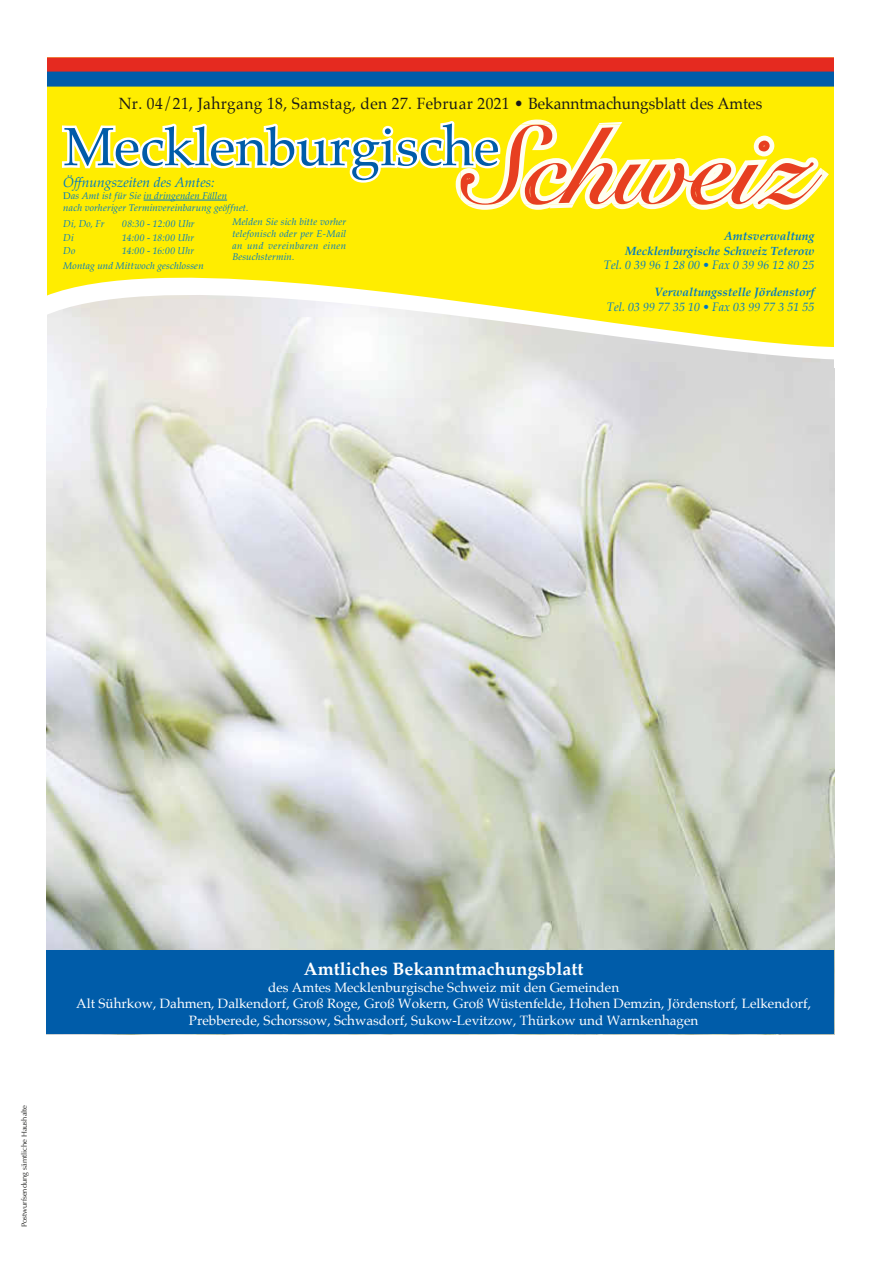
<style>
.page{position:relative;width:881px;height:1263px;background:#fff}
.page>*{position:absolute;margin:0;border:0;box-sizing:border-box;transform-origin:0 0}
.t1{font:700 108.9px "Snell Roundhand";color:#e73f20;scale:.96 1}
.t2{font:53.85px "Palatino";color:#005ca9}
.t3{font:700 18px "Palatino";color:#fff}
.t4{font:16.35px "Palatino";letter-spacing:.025em;color:#1a1a18;scale:.95 1}
.t5{font:italic 13.8px "Palatino LT";color:#007ac3}
.t6{font:13.5px/16.5px "Palatino";color:#fff;text-align:center}
.t7{font:italic 700 12px/14.4px "Palatino";color:#007ac3;text-align:right}
.t8{font:italic 12px "Palatino";color:#007ac3}
.t9{font:italic 9.75px/11.7px "Palatino LT";letter-spacing:.015em;color:#007ac3}
.t10{font:italic 9.75px "Palatino";letter-spacing:.025em;color:#007ac3}
.t11{font:7.5px "Optima LT";color:#1a1a18}
.s1{font-style:normal}
</style>
<div class="page">
<img style="left:47px;top:470px;width:786px;height:480px">
<div style="left:47px;top:950px;width:786px;height:84px;background:#005ca9"></div>
<svg style="left:46px;top:92px;width:789px;height:373px;fill:#ffed00"></svg>
<svg style="left:47px;top:66px;width:786px;height:26px"></svg>
<div style="left:0;top:45px;width:47px;height:363px;background:#fff"></div>
<div style="left:833px;top:45px;width:47px;height:323px;background:#fff"></div>
<svg style="left:59px;top:57px;width:769px;height:549px;background:#e6de8f"></svg>
<hr style="left:143px;top:200px;width:84px;height:1px;background:#007ac3">
<p class="t4" style="left:119px;top:90px;width:678px">Nr. 04/21, Jahrgang 18, Samstag, den 27. Februar 2021 • Bekanntmachungsblatt des Amtes</p>
<h2 class="t2" style="left:63px;top:102px;width:437px">Mecklenburgische</h2>
<h1 class="t1" style="left:466px;top:101px;width:359px">Schweiz</h1>
<p class="t5" style="left:63px;top:175px;width:153px">Öffnungszeiten des Amtes:</p>
<p class="t9" style="left:63px;top:190px;width:187px"><span class="s1">D</span>as Amt ist für Sie in dringenden Fällen<br>nach vorheriger Terminvereinbarung geöffnet.</p>
<p class="t10" style="left:63px;top:216px;width:43px">Di, Do, Fr</p>
<p class="t10" style="left:122px;top:216px;width:74px">08:30 - 12:00 Uhr</p>
<p class="t10" style="left:63px;top:229px;width:12px">Di</p>
<p class="t10" style="left:122px;top:229px;width:73px">14:00 - 18:00 Uhr</p>
<p class="t10" style="left:63px;top:243px;width:14px">Do</p>
<p class="t10" style="left:122px;top:243px;width:73px">14:00 - 16:00 Uhr</p>
<p class="t9" style="left:63px;top:260px;width:142px">Montag und Mittwoch geschlossen</p>
<p class="t9" style="left:232px;top:216px;width:115px;text-align:justify">Melden Sie sich bitte vorher telefonisch oder per E-Mail an und vereinbaren einen Besuchstermin.</p>
<p class="t7" style="left:625px;top:229px;width:191px">Amtsverwaltung<br>Mecklenburgische Schweiz Teterow</p>
<p class="t8" style="left:603px;top:255px;width:212px">Tel. 0 39 96 1 28 00 • Fax 0 39 96 12 80 25</p>
<p class="t7" style="left:654px;top:285px;width:161px">Verwaltungsstelle Jördenstorf</p>
<p class="t8" style="left:606px;top:297px;width:209px">Tel. 03 99 77 35 10 • Fax 03 99 77 3 51 55</p>
<p class="t11" style="left:20px;top:1227px;width:124px;rotate:-90deg">Postwurfsendung sämtliche Haushalte</p>
<h3 class="t3" style="left:304px;top:954px;width:281px">Amtliches Bekanntmachungsblatt</h3>
<p class="t6" style="left:76px;top:979px;width:736px">des Amtes Mecklenburgische Schweiz mit den Gemeinden<br>Alt Sührkow, Dahmen, Dalkendorf, Groß Roge, Groß Wokern, Groß Wüstenfelde, Hohen Demzin, Jördenstorf, Lelkendorf,<br>Prebberede, Schorssow, Schwasdorf, Sukow-Levitzow, Thürkow und Warnkenhagen</p>
</div>
